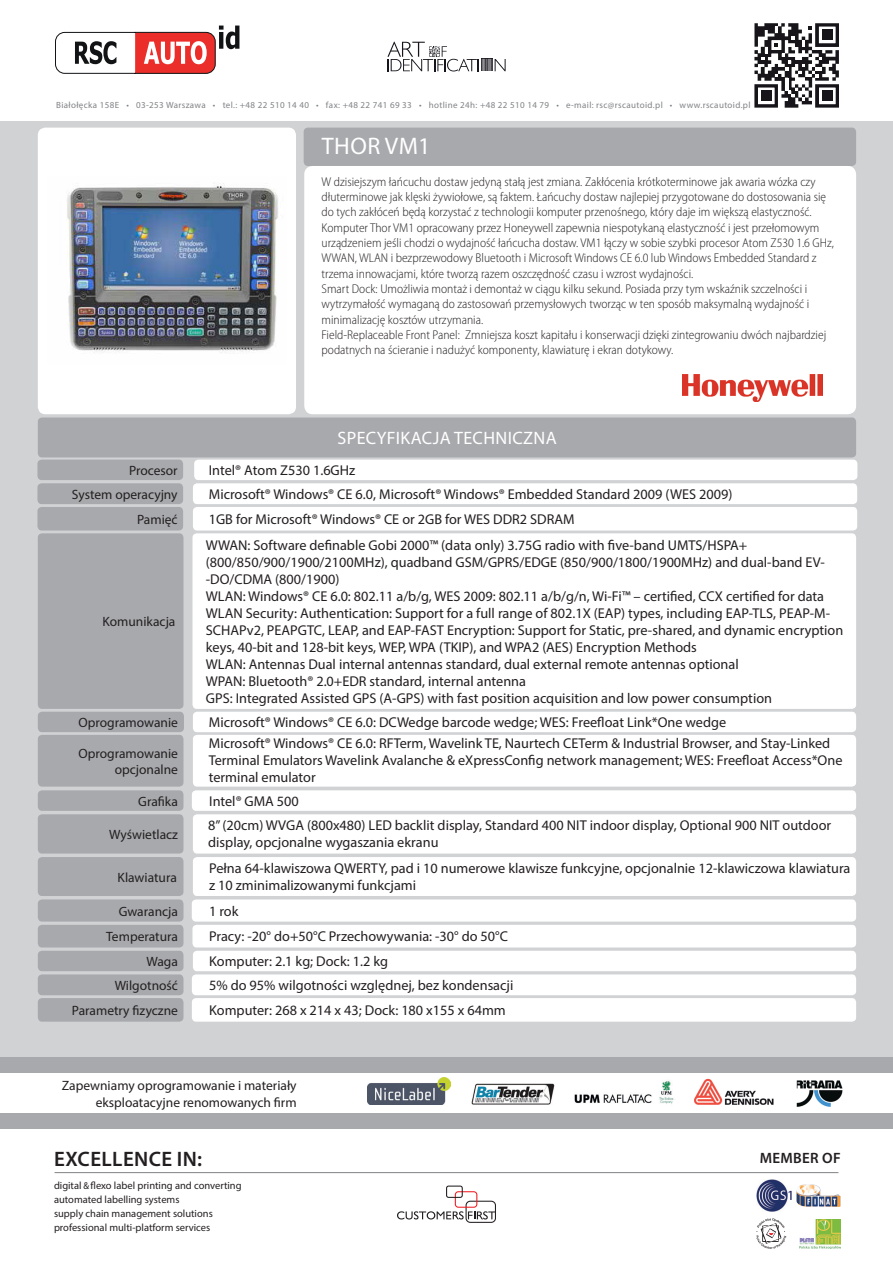
<style>
.page{position:relative;width:893px;height:1263px;background:#fff}
.page>*{position:absolute;margin:0;border:0;box-sizing:border-box;transform-origin:0 0}
.t1{font:24px "Myriad Pro";letter-spacing:.02em;color:#fff}
.t2{font:600 21px "Myriad Pro";letter-spacing:.02em;color:#231f20}
.t3{font:18px "Myriad Pro";letter-spacing:.02em;color:#fff}
.t4{font:600 15px "Myriad Pro";letter-spacing:.02em;color:#231f20}
.t5{font:14.25px/17.1px "Myriad Pro";color:#231f20}
.t6{font:13.5px/16.2px "Myriad Pro";color:#231f20;text-align:right}
.t7{font:300 semi-condensed 12.75px/15.3px "Myriad Pro";color:#231f20}
.t8{font:10.5px "Myriad Pro";color:#231f20}
.t9{font:semi-condensed 10.05px "Myriad Pro";color:#231f20}
.t10{font:9px "Myriad Pro";letter-spacing:.04em;color:#808285}
</style>
<div class="page">
<div style="left:0;top:121px;width:893px;height:1004px;background:#d1d2d4"></div>
<div style="left:193px;top:951px;width:663px;height:20px;background:#fff;border-radius:4px"></div>
<div style="left:194px;top:460px;width:663px;height:20px;background:#fff;border-radius:4px"></div>
<div style="left:38px;top:790px;width:145px;height:21px;background:#a8a9ad;border-radius:4px"></div>
<div style="left:192px;top:790px;width:664px;height:21px;background:#fff;border-radius:4px"></div>
<div style="left:38px;top:814px;width:145px;height:39px;background:#a8a9ad;border-radius:4px"></div>
<div style="left:304px;top:128px;width:552px;height:38px;background:#a8a9ad;border-radius:4px"></div>
<div style="left:38px;top:128px;width:258px;height:286px;background:#fff;border-radius:8px"></div>
<div style="left:0;top:1058px;width:893px;height:71px;background:#a8a9ad"></div>
<div style="left:38px;top:533px;width:145px;height:176px;background:#a8a9ad;border-radius:4px"></div>
<div style="left:38px;top:735px;width:145px;height:52px;background:#a8a9ad;border-radius:4px"></div>
<div style="left:38px;top:712px;width:146px;height:20px;background:#a8a9ad;border-radius:4px"></div>
<div style="left:38px;top:951px;width:145px;height:20px;background:#a8a9ad;border-radius:4px"></div>
<div style="left:37px;top:460px;width:146px;height:20px;background:#a8a9ad;border-radius:4px"></div>
<div style="left:38px;top:857px;width:145px;height:39px;background:#a8a9ad;border-radius:4px"></div>
<div style="left:38px;top:899px;width:145px;height:22px;background:#a8a9ad;border-radius:4px"></div>
<div style="left:38px;top:925px;width:145px;height:22px;background:#a8a9ad;border-radius:4px"></div>
<div style="left:38px;top:974px;width:145px;height:21px;background:#a8a9ad;border-radius:4px"></div>
<div style="left:37px;top:483px;width:146px;height:21px;background:#a8a9ad;border-radius:4px"></div>
<div style="left:38px;top:998px;width:145px;height:24px;background:#a8a9ad;border-radius:4px"></div>
<div style="left:37px;top:507px;width:146px;height:23px;background:#a8a9ad;border-radius:4px"></div>
<div style="left:304px;top:166px;width:552px;height:248px;background:#fff;border-radius:9px"></div>
<div style="left:38px;top:417px;width:818px;height:40px;background:#a8a9ad;border-radius:4px"></div>
<div style="left:192px;top:533px;width:664px;height:176px;background:#fff;border-radius:4px"></div>
<div style="left:192px;top:998px;width:664px;height:24px;background:#fff;border-radius:4px"></div>
<div style="left:193px;top:507px;width:664px;height:23px;background:#fff;border-radius:4px"></div>
<div style="left:192px;top:974px;width:664px;height:21px;background:#fff;border-radius:4px"></div>
<div style="left:193px;top:483px;width:664px;height:21px;background:#fff;border-radius:4px"></div>
<div style="left:192px;top:899px;width:664px;height:22px;background:#fff;border-radius:4px"></div>
<div style="left:192px;top:925px;width:664px;height:22px;background:#fff;border-radius:4px"></div>
<div style="left:0;top:1073px;width:893px;height:40px;background:#fff"></div>
<img style="left:472px;top:1083px;width:82px;height:22px">
<img style="left:368px;top:1078px;width:83px;height:27px">
<img style="left:574px;top:1080px;width:100px;height:24px">
<img style="left:694px;top:1078px;width:80px;height:27px">
<img style="left:796px;top:1080px;width:47px;height:27px">
<svg style="left:55px;top:26px;width:184px;height:48px"></svg>
<svg style="left:754px;top:23px;width:85px;height:85px"></svg>
<div style="left:822px;top:30px;width:10px;height:10px;background:#17151a"></div>
<div style="left:822px;top:91px;width:10px;height:10px;background:#17151a"></div>
<div style="left:761px;top:91px;width:10px;height:10px;background:#17151a"></div>
<svg style="left:387px;top:42px;width:119px;height:29px"></svg>
<svg style="left:397px;top:1185px;width:99px;height:38px"></svg>
<svg style="left:756px;top:1218px;width:30px;height:31px"></svg>
<img style="left:796px;top:1184px;width:44px;height:23px">
<img style="left:756px;top:1180px;width:36px;height:31px">
<img style="left:799px;top:1219px;width:41px;height:30px">
<hr style="left:55px;top:1172px;width:783px;height:1px;background:#808285">
<div style="left:193px;top:735px;width:663px;height:52px;background:#fff;border-radius:4px"></div>
<div style="left:193px;top:712px;width:663px;height:20px;background:#fff;border-radius:4px"></div>
<div style="left:193px;top:814px;width:663px;height:39px;background:#fff;border-radius:4px"></div>
<div style="left:193px;top:857px;width:663px;height:39px;background:#fff;border-radius:4px"></div>
<img style="left:683px;top:375px;width:140px;height:26px">
<img style="left:67px;top:182px;width:211px;height:172px">
<p class="t10" style="left:56px;top:99px;width:696px">Białołęcka 158E • 03-253 Warszawa • tel.: +48 22 510 14 40 • fax: +48 22 741 69 33 • hotline 24h: +48 22 510 14 79 • e-mail: rsc@rscautoid.pl • www.rscautoid.pl</p>
<p class="t1" style="left:322px;top:131px;width:110px">THOR VM1</p>
<p class="t7" style="left:322px;top:174px;width:514px">W dzisiejszym łańcuchu dostaw jedyną stałą jest zmiana. Zakłócenia krótkoterminowe jak awaria wózka czy dłuterminowe jak klęski żywiołowe, są faktem. Łańcuchy dostaw najlepiej przygotowane do dostosowania się do tych zakłóceń będą korzystać z technologii komputer przenośnego, który daje im większą elastyczność.<br>Komputer Thor VM1 opracowany przez Honeywell zapewnia niespotykaną elastyczność i jest przełomowym urządzeniem jeśli chodzi o wydajność łańcucha dostaw. VM1 łączy w sobie szybki procesor Atom Z530 1.6 GHz, WWAN, WLAN i bezprzewodowy Bluetooth i Microsoft Windows CE 6.0 lub Windows Embedded Standard z trzema innowacjami, które tworzą razem oszczędność czasu i wzrost wydajności.</p>
<p class="t7" style="left:322px;top:281px;width:489px">Smart Dock: Umożliwia montaż i demontaż w ciągu kilku sekund. Posiada przy tym wskaźnik szczelności i wytrzymałość wymaganą do zastosowań przemysłowych tworząc w ten sposób maksymalną wydajność i minimalizację kosztów utrzymania.</p>
<p class="t7" style="left:322px;top:327px;width:506px">Field-Replaceable Front Panel: Zmniejsza koszt kapitału i konserwacji dzięki zintegrowaniu dwóch najbardziej podatnych na ścieranie i nadużyć komponenty, klawiaturę i ekran dotykowy.</p>
<p class="t6" style="left:129px;top:462px;width:50px">Procesor</p>
<p class="t6" style="left:72px;top:486px;width:107px">System operacyjny</p>
<p class="t6" style="left:137px;top:511px;width:42px">Pamięć</p>
<p class="t6" style="left:102px;top:613px;width:74px">Komunikacja</p>
<p class="t6" style="left:79px;top:714px;width:101px">Oprogramowanie</p>
<p class="t6" style="left:79px;top:745px;width:101px">Oprogramowanie opcjonalne</p>
<p class="t6" style="left:138px;top:793px;width:41px">Grafika</p>
<p class="t6" style="left:109px;top:826px;width:70px">Wyświetlacz</p>
<p class="t6" style="left:118px;top:869px;width:61px">Klawiatura</p>
<p class="t6" style="left:119px;top:903px;width:61px">Gwarancja</p>
<p class="t6" style="left:106px;top:928px;width:73px">Temperatura</p>
<p class="t6" style="left:115px;top:977px;width:65px">Wilgotność</p>
<p class="t6" style="left:146px;top:953px;width:33px">Waga</p>
<p class="t6" style="left:72px;top:1002px;width:108px">Parametry fizyczne</p>
<p class="t3" style="left:337px;top:427px;width:221px">SPECYFIKACJA TECHNICZNA</p>
<p class="t5" style="left:209px;top:461px;width:148px">Intel® Atom Z530 1.6GHz</p>
<p class="t5" style="left:209px;top:485px;width:525px">Microsoft® Windows® CE 6.0, Microsoft® Windows® Embedded Standard 2009 (WES 2009)</p>
<p class="t5" style="left:209px;top:510px;width:367px">1GB for Microsoft® Windows® CE or 2GB for WES DDR2 SDRAM</p>
<p class="t5" style="left:206px;top:536px;width:620px">WWAN: Software definable Gobi 2000™ (data only) 3.75G radio with five-band UMTS/HSPA+ (800/850/900/1900/2100MHz), quadband GSM/GPRS/EDGE (850/900/1800/1900MHz) and dual-band EV--DO/CDMA (800/1900)</p>
<p class="t5" style="left:206px;top:587px;width:620px">WLAN: Windows® CE 6.0: 802.11 a/b/g, WES 2009: 802.11 a/b/g/n, Wi-Fi™ – certified, CCX certified for data</p>
<p class="t5" style="left:206px;top:604px;width:639px">WLAN Security: Authentication: Support for a full range of 802.1X (EAP) types, including EAP-TLS, PEAP-M-<br>SCHAPv2, PEAPGTC, LEAP, and EAP-FAST Encryption: Support for Static, pre-shared, and dynamic encryption keys, 40-bit and 128-bit keys, WEP, WPA (TKIP), and WPA2 (AES) Encryption Methods</p>
<p class="t5" style="left:206px;top:656px;width:534px">WLAN: Antennas Dual internal antennas standard, dual external remote antennas optional</p>
<p class="t5" style="left:206px;top:673px;width:322px">WPAN: Bluetooth® 2.0+EDR standard, internal antenna</p>
<p class="t5" style="left:206px;top:690px;width:568px">GPS: Integrated Assisted GPS (A-GPS) with fast position acquisition and low power consumption</p>
<p class="t5" style="left:209px;top:713px;width:519px">Microsoft® Windows® CE 6.0: DCWedge barcode wedge; WES: Freefloat Link*One wedge</p>
<p class="t5" style="left:209px;top:734px;width:635px">Microsoft® Windows® CE 6.0: RFTerm, Wavelink TE, Naurtech CETerm &amp; Industrial Browser, and Stay-Linked<br>Terminal Emulators Wavelink Avalanche &amp; eXpressConfig network management; WES: Freefloat Access*One terminal emulator</p>
<p class="t5" style="left:209px;top:792px;width:91px">Intel® GMA 500</p>
<p class="t5" style="left:208px;top:816px;width:624px">8” (20cm) WVGA (800x480) LED backlit display, Standard 400 NIT indoor display, Optional 900 NIT outdoor</p>
<p class="t5" style="left:208px;top:833px;width:232px">display, opcjonalne wygaszania ekranu</p>
<p class="t5" style="left:209px;top:860px;width:643px">Pełna 64-klawiszowa QWERTY, pad i 10 numerowe klawisze funkcyjne, opcjonalnie 12-klawiczowa klawiatura z 10 zminimalizowanymi funkcjami</p>
<p class="t5" style="left:209px;top:902px;width:31px">1 rok</p>
<p class="t5" style="left:209px;top:928px;width:300px">Pracy: -20° do+50°C Przechowywania: -30° do 50°C</p>
<p class="t5" style="left:209px;top:952px;width:180px">Komputer: 2.1 kg; Dock: 1.2 kg</p>
<p class="t5" style="left:209px;top:976px;width:306px">5% do 95% wilgotności względnej, bez kondensacji</p>
<p class="t5" style="left:209px;top:1001px;width:298px">Komputer: 268 x 214 x 43; Dock: 180 x155 x 64mm</p>
<p class="t6" style="left:62px;top:1077px;width:236px">Zapewniamy oprogramowanie i materiały</p>
<p class="t6" style="left:96px;top:1094px;width:202px">eksploatacyjne renomowanych firm</p>
<p class="t2" style="left:54px;top:1145px;width:150px">EXCELLENCE IN:</p>
<p class="t8" style="left:54px;top:1193px;width:127px">automated labelling systems</p>
<p class="t8" style="left:54px;top:1221px;width:158px">professional multi-platform services</p>
<p class="t8" style="left:54px;top:1179px;width:189px">digital flexo label printing and converting</p>
<p class="t9" style="left:83px;top:1180px;width:7px">&amp;</p>
<p class="t8" style="left:54px;top:1207px;width:160px">supply chain management solutions</p>
<p class="t4" style="left:760px;top:1149px;width:82px">MEMBER OF</p>
</div>
